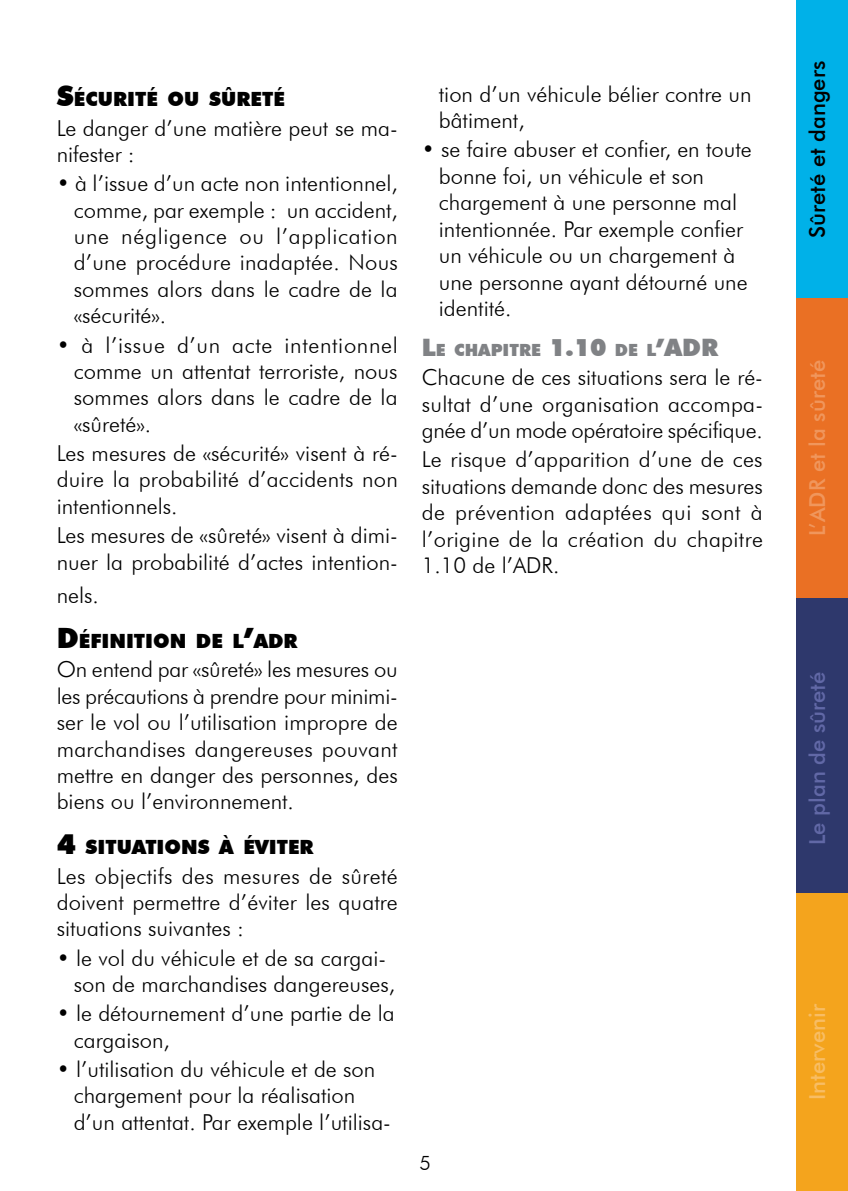
<style>
.page{position:relative;width:848px;height:1191px;background:#fff}
.page>*{position:absolute;margin:0;border:0;box-sizing:border-box;transform-origin:0 0}
.t1{font:300 22px/26.4px "Futura BT";color:#000}
.t2{font:500 22px "Futura BT";color:#000}
.t3{font:500 22px "Futura BT";color:#f0965c}
.t4{font:500 22px "Futura BT";color:#6168a6}
.t5{font:500 22px "Futura BT";color:#f8bd64}
.t6{font:300 20px "Futura BT";color:#000}
.t7{font:900 19.6px "Futura BT";color:#000}
.t8{font:900 16.8px "Futura BT";color:#808285}
.s1{font-size:28px}
.s2{font-size:24px}
</style>
<div class="page">
<div style="left:797px;top:0;width:51px;height:298px;background:#00b1e8"></div>
<div style="left:797px;top:298px;width:51px;height:300px;background:#ea7024"></div>
<div style="left:797px;top:598px;width:51px;height:320px;background:#2e386c"></div>
<div style="left:797px;top:893px;width:51px;height:298px;background:#f4a41d"></div>
<p class="t7" style="left:57px;top:87px;width:230px"><span class="s1">S</span>ÉCURITÉ OU SÛRETÉ</p>
<p class="t1" style="left:57px;top:114px;width:342px">Le danger d’une matière peut se ma&shy;nifester :</p>
<p class="t1" style="left:74px;top:170px;width:326px;text-align:justify;text-indent:-17px">• à l’issue d’un acte non intentionnel, comme, par exemple : un accident, une négligence ou l’application d’une procédure inadaptée. Nous sommes alors dans le cadre de la «sécurité».</p>
<p class="t1" style="left:74px;top:331px;width:325px;text-align:justify;text-indent:-17px">• à l’issue d’un acte intentionnel comme un attentat terroriste, nous sommes alors dans le cadre de la «sûreté».</p>
<p class="t1" style="left:57px;top:440px;width:343px;text-align:justify">Les mesures de «sécurité» visent à ré&shy;duire la probabilité d’accidents non intentionnels.</p>
<p class="t1" style="left:57px;top:522px;width:342px">Les mesures de «sûreté» visent à dimi&shy;nuer la probabilité d’actes intention-</p>
<p class="t1" style="left:57px;top:582px;width:44px">nels.</p>
<p class="t7" style="left:57px;top:629px;width:242px"><span class="s1">D</span>ÉFINITION DE L<span class="s1">’</span>ADR</p>
<p class="t1" style="left:57px;top:656px;width:342px;text-align:justify">On entend par «sûreté» les mesures ou les précautions à prendre pour minimi&shy;ser le vol ou l’utilisation impropre de marchandises dangereuses pouvant mettre en danger des personnes, des biens ou l’environnement.</p>
<p class="t7" style="left:57px;top:835px;width:258px"><span class="s1">4</span> SITUATIONS À ÉVITER</p>
<p class="t1" style="left:57px;top:862px;width:343px;text-align:justify">Les objectifs des mesures de sûreté doivent permettre d’éviter les quatre situations suivantes :</p>
<p class="t1" style="left:74px;top:944px;width:323px;text-indent:-17px">• le vol du véhicule et de sa cargai&shy;son de marchandises dangereuses,</p>
<p class="t1" style="left:74px;top:1000px;width:322px;text-indent:-17px">• le détournement d’une partie de la cargaison,</p>
<p class="t1" style="left:74px;top:1055px;width:318px;text-indent:-17px">• l’utilisation du véhicule et de son chargement pour la réalisation d’un attentat. Par exemple l’utilisa-</p>
<p class="t1" style="left:439px;top:81px;width:314px">tion d’un véhicule bélier contre un bâtiment,</p>
<p class="t1" style="left:439px;top:136px;width:314px;text-indent:-17px">• se faire abuser et confier, en toute bonne foi, un véhicule et son chargement à une personne mal intentionnée. Par exemple confier un véhicule ou un chargement à une personne ayant détourné une identité.</p>
<p class="t8" style="left:422px;top:340px;width:297px"><span class="s2">L</span>E CHAPITRE <span class="s2">1.10</span> DE L<span class="s2">’ADR</span></p>
<p class="t1" style="left:422px;top:364px;width:343px;text-align:justify">Chacune de ces situations sera le ré&shy;sultat d’une organisation accompa&shy;gnée d’un mode opératoire spécifique.</p>
<p class="t1" style="left:422px;top:446px;width:342px;text-align:justify">Le risque d’apparition d’une de ces situations demande donc des mesures de prévention adaptées qui sont à l’origine de la création du chapitre 1.10 de l’ADR.</p>
<p class="t6" style="left:419px;top:1150px;width:13px">5</p>
<p class="t2" style="left:803px;top:238px;width:179px;rotate:-90deg">Sûreté et dangers</p>
<p class="t3" style="left:803px;top:536px;width:177px;rotate:-90deg">L’ADR et la sûreté</p>
<p class="t4" style="left:803px;top:845px;width:175px;rotate:-90deg">Le plan de sûreté</p>
<p class="t5" style="left:803px;top:1099px;width:97px;rotate:-90deg">Intervenir</p>
</div>
